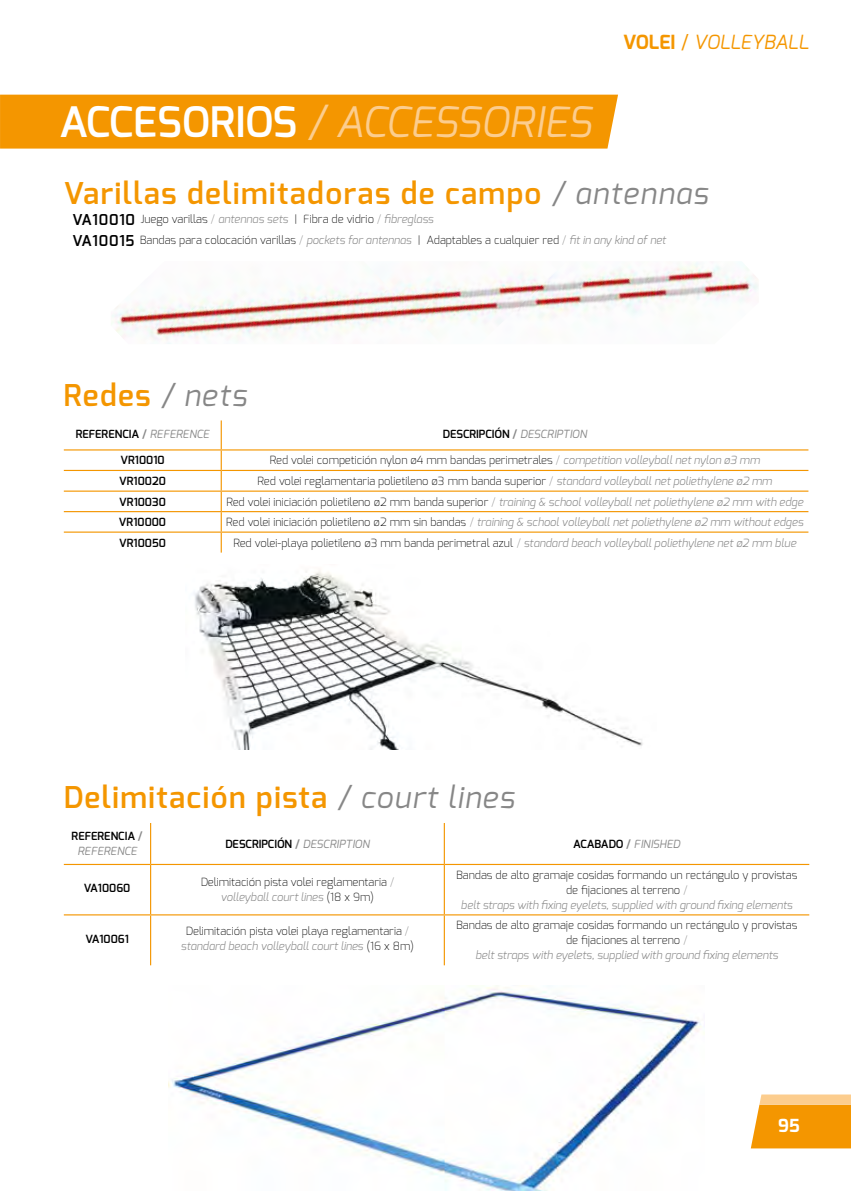
<style>
.page{position:relative;width:851px;height:1191px;background:#fff}
.page>*{position:absolute;margin:0;border:0;box-sizing:border-box;transform-origin:0 0}
.t1{font:italic 42px "Exo";color:#fccd8e}
.t2{font:600 30px "Exo";letter-spacing:.05em;color:#f49600}
.t3{font:italic 19.5px "Exo";color:#f49600}
.t4{font:700 18px "Exo";color:#fff}
.t5{font:200 11.25px/15px "Exo";color:#000;text-align:center}
.t6{font:italic 300 11.25px "Exo";color:#878787}
.t7{font:600 11.25px/15px "Exo";color:#000;text-align:center}
.t8{font:italic 11.25px "Exo";color:#878787}
.s1{font-weight:600;font-style:normal;color:#fff}
.s2{font-weight:700;font-style:normal}
.s3{font-style:normal}
.s4{font-weight:400;font-style:italic;color:#878787}
.s5{font-weight:600;font-size:15px}
.s6{color:#878787}
.s7{font-weight:300;font-style:italic;color:#878787}
.s8{font-weight:200;font-style:normal;color:#000}
.s9{font-weight:200;font-style:normal}
.s10{font-weight:600;font-style:normal;color:#000}
.s11{font-weight:600;font-style:normal}
</style>
<div class="page">
<svg style="left:751px;top:1094px;width:99px;height:54px;background:#f6a628"></svg>
<div style="left:0;top:95px;width:618px;height:54px;background:#f49600"></div>
<img style="left:168px;top:986px;width:536px;height:205px">
<hr style="left:150px;top:823px;width:1px;height:41px;background:#f49600">
<hr style="left:443px;top:823px;width:2px;height:41px;background:#f49600">
<hr style="left:64px;top:864px;width:87px;height:1px;background:#f49600">
<hr style="left:151px;top:864px;width:293px;height:1px;background:#f49600">
<hr style="left:150px;top:865px;width:1px;height:49px;background:#f49600">
<hr style="left:444px;top:864px;width:365px;height:1px;background:#f49600">
<hr style="left:443px;top:865px;width:2px;height:49px;background:#f49600">
<hr style="left:64px;top:914px;width:87px;height:1px;background:#f49600">
<hr style="left:151px;top:914px;width:293px;height:1px;background:#f49600">
<hr style="left:150px;top:915px;width:1px;height:50px;background:#f49600">
<hr style="left:444px;top:914px;width:365px;height:1px;background:#f49600">
<hr style="left:443px;top:915px;width:2px;height:50px;background:#f49600">
<img style="left:112px;top:262px;width:646px;height:82px">
<img style="left:194px;top:570px;width:449px;height:179px">
<hr style="left:64px;top:449px;width:157px;height:1px;background:#f49600">
<hr style="left:221px;top:449px;width:587px;height:1px;background:#f49600">
<hr style="left:64px;top:470px;width:157px;height:1px;background:#f49600">
<hr style="left:221px;top:470px;width:587px;height:1px;background:#f49600">
<hr style="left:64px;top:490px;width:157px;height:2px;background:#f49600">
<hr style="left:221px;top:490px;width:587px;height:2px;background:#f49600">
<hr style="left:64px;top:511px;width:157px;height:1px;background:#f49600">
<hr style="left:221px;top:511px;width:587px;height:1px;background:#f49600">
<hr style="left:64px;top:531px;width:157px;height:2px;background:#f49600">
<hr style="left:221px;top:531px;width:587px;height:2px;background:#f49600">
<svg style="left:221px;top:420px;width:1px;height:132px"></svg>
<h1 class="t1" style="left:59px;top:95px;width:533px"><span class="s1">ACCESORIOS</span> / ACCESSORIES</h1>
<h3 class="t3" style="left:623px;top:29px;width:187px"><span class="s2">VOLEI</span> <span class="s3">/</span> VOLLEYBALL</h3>
<h2 class="t2" style="left:64px;top:173px;width:645px">Varillas delimitadoras de campo <span class="s4">/ antennas</span></h2>
<p class="t5" style="left:72px;top:208px;width:595px;line-height:21px;text-align:left"><span class="s5">VA10010</span> Juego varillas <span class="s6">/</span> <span class="s7">antennas sets</span> | Fibra de vidrio <span class="s6">/</span> <span class="s7">fibreglass<br></span><span class="s5">VA10015</span> Bandas para colocación varillas <span class="s6">/</span> <span class="s7">pockets for antennas</span> | Adaptables a cualquier red <span class="s6">/</span> <span class="s7">fit in any kind of net</span></p>
<h2 class="t2" style="left:64px;top:376px;width:184px">Redes <span class="s4">/ nets</span></h2>
<p class="t7" style="left:76px;top:426px;width:135px">REFERENCIA <span class="s6">/</span> <span class="s4">REFERENCE</span></p>
<p class="t7" style="left:443px;top:426px;width:145px">DESCRIPCIÓN <span class="s6">/</span> <span class="s4">DESCRIPTION</span></p>
<p class="t7" style="left:120px;top:453px;width:46px">VR10010</p>
<p class="t5" style="left:270px;top:453px;width:491px">Red volei competición nylon ø4 mm bandas perimetrales <span class="s6">/</span> <span class="s7">competition volleyball net nylon ø3 mm</span></p>
<p class="t7" style="left:119px;top:473px;width:48px">VR10020</p>
<p class="t5" style="left:257px;top:473px;width:516px">Red volei reglamentaria polietileno ø3 mm banda superior <span class="s6">/</span> <span class="s7">standard volleyball net poliethylene ø2 mm</span></p>
<p class="t7" style="left:119px;top:494px;width:48px">VR10030</p>
<p class="t6" style="left:226px;top:494px;width:578px"><span class="s8">Red volei iniciación polietileno ø2 mm banda superior</span> <span class="s9">/</span> training &amp; school volleyball net poliethylene ø2 mm with edge</p>
<p class="t7" style="left:119px;top:514px;width:49px">VR10000</p>
<p class="t6" style="left:226px;top:515px;width:578px"><span class="s8">Red volei iniciación polietileno ø2 mm sin bandas</span> <span class="s9">/</span> training &amp; school volleyball net poliethylene ø2 mm without edges</p>
<p class="t7" style="left:119px;top:535px;width:48px">VR10050</p>
<p class="t5" style="left:233px;top:535px;width:564px">Red volei-playa polietileno ø3 mm banda perimetral azul <span class="s6">/</span> <span class="s7">standard beach volleyball poliethylene net ø2 mm blue</span></p>
<h2 class="t2" style="left:64px;top:778px;width:452px">Delimitación pista <span class="s4">/ court lines</span></h2>
<p class="t7" style="left:72px;top:828px;width:73px">REFERENCIA <span class="s6">/<br></span><span class="s4">REFERENCE</span></p>
<p class="t7" style="left:225px;top:836px;width:145px">DESCRIPCIÓN <span class="s6">/</span> <span class="s4">DESCRIPTION</span></p>
<p class="t8" style="left:573px;top:836px;width:109px"><span class="s10">ACABADO</span> <span class="s11">/</span> FINISHED</p>
<p class="t7" style="left:84px;top:880px;width:48px">VA10060</p>
<p class="t5" style="left:201px;top:874px;width:195px">Delimitación pista volei reglamentaria <span class="s6">/ </span><span class="s7">volleyball court lines</span> (18 x 9m)</p>
<p class="t5" style="left:456px;top:867px;width:342px">Bandas de alto gramaje cosidas formando un rectángulo y provistas de fijaciones al terreno <span class="s6">/<br></span><span class="s7">belt straps with fixing eyelets, supplied with ground fixing elements</span></p>
<p class="t7" style="left:85px;top:931px;width:45px">VA10061</p>
<p class="t5" style="left:181px;top:923px;width:234px">Delimitación pista volei playa reglamentaria <span class="s6">/ </span><span class="s7">standard beach volleyball court lines</span> (16 x 8m)</p>
<p class="t5" style="left:456px;top:917px;width:342px">Bandas de alto gramaje cosidas formando un rectángulo y provistas de fijaciones al terreno <span class="s6">/<br></span><span class="s7">belt straps with eyelets, supplied with ground fixing elements</span></p>
<h3 class="t4" style="left:778px;top:1114px;width:23px">95</h3>
</div>
